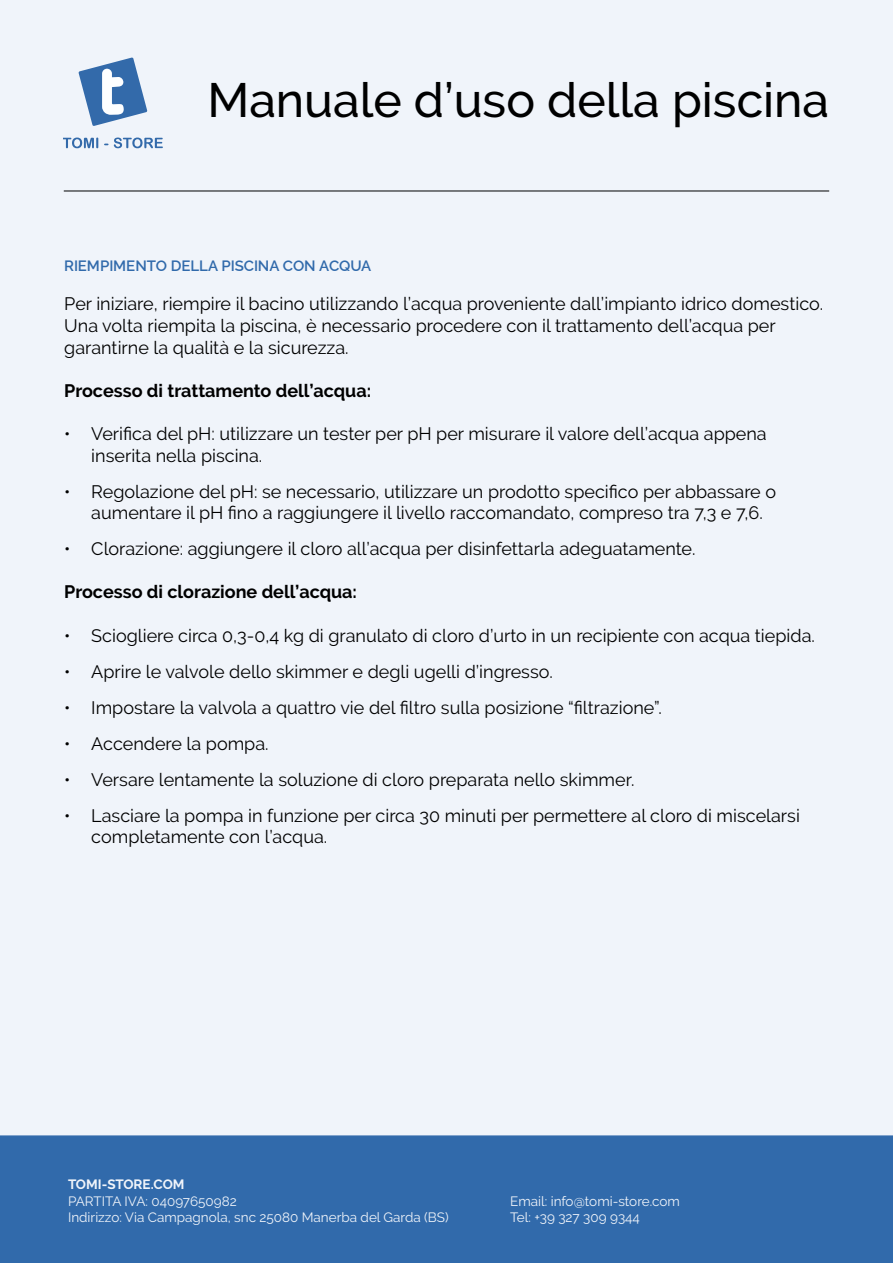
<style>
.page{position:relative;width:893px;height:1263px;background:#fff}
.page>*{position:absolute;margin:0;border:0;box-sizing:border-box;transform-origin:0 0}
.t1{font:500 48px "Raleway";color:#000}
.t2{font:18px/21.6px "Raleway";color:#000}
.t3{font:700 18px "Raleway";color:#000}
.t4{font:100 15px "Raleway";color:#316aab}
.t5{font:13.5px/16.2px "Raleway";color:#f0f4fa}
.t6{font:700 13.5px "Raleway";color:#f0f4fa}
</style>
<div class="page">
<div style="left:0;top:0;width:893px;height:1135px;background:#f0f4fa"></div>
<hr style="left:64px;top:191px;width:765px;height:1px;background:#000">
<div style="left:0;top:1135px;width:893px;height:128px;background:#316aab;border:2px solid #316aab"></div>
<svg style="left:78px;top:57px;width:69px;height:69px"></svg>
<svg style="left:63px;top:138px;width:35px;height:10px"></svg>
<svg style="left:114px;top:138px;width:48px;height:10px"></svg>
<h1 class="t1" style="left:208px;top:82px;width:623px">Manuale d’uso della piscina</h1>
<p class="t4" style="left:64px;top:257px;width:309px">RIEMPIMENTO DELLA PISCINA CON ACQUA</p>
<p class="t2" style="left:64px;top:293px;width:760px">Per iniziare, riempire il bacino utilizzando l’acqua proveniente dall’impianto idrico domestico.<br>Una volta riempita la piscina, è necessario procedere con il trattamento dell’acqua per garantirne la qualità e la sicurezza.</p>
<p class="t3" style="left:64px;top:384px;width:308px">Processo di trattamento dell’acqua:</p>
<p class="t2" style="left:91px;top:423px;width:677px;text-indent:-27px">• Verifica del pH: utilizzare un tester per pH per misurare il valore dell’acqua appena inserita nella piscina.</p>
<p class="t2" style="left:91px;top:481px;width:686px;text-indent:-27px">• Regolazione del pH: se necessario, utilizzare un prodotto specifico per abbassare o aumentare il pH fino a raggiungere il livello raccomandato, compreso tra 7,3 e 7,6.</p>
<p class="t2" style="left:64px;top:538px;width:633px">• Clorazione: aggiungere il cloro all’acqua per disinfettarla adeguatamente.</p>
<p class="t3" style="left:64px;top:585px;width:294px">Processo di clorazione dell’acqua:</p>
<p class="t2" style="left:64px;top:625px;width:752px">• Sciogliere circa 0,3-0,4 kg di granulato di cloro d’urto in un recipiente con acqua tiepida.</p>
<p class="t2" style="left:64px;top:661px;width:490px">• Aprire le valvole dello skimmer e degli ugelli d’ingresso.</p>
<p class="t2" style="left:64px;top:697px;width:599px">• Impostare la valvola a quattro vie del filtro sulla posizione “filtrazione”.</p>
<p class="t2" style="left:64px;top:733px;width:206px">• Accendere la pompa.</p>
<p class="t2" style="left:64px;top:769px;width:572px">• Versare lentamente la soluzione di cloro preparata nello skimmer.</p>
<p class="t2" style="left:91px;top:805px;width:710px;text-indent:-27px">• Lasciare la pompa in funzione per circa 30 minuti per permettere al cloro di miscelarsi completamente con l’acqua.</p>
<p class="t6" style="left:68px;top:1177px;width:118px">TOMI-STORE.COM</p>
<p class="t5" style="left:68px;top:1194px;width:382px">PARTITA IVA: 04097650982<br>Indirizzo: Via Campagnola, snc 25080 Manerba del Garda (BS)</p>
<p class="t5" style="left:510px;top:1194px;width:171px">Email: info@tomi-store.com<br>Tel: +39 327 309 9344</p>
</div>
